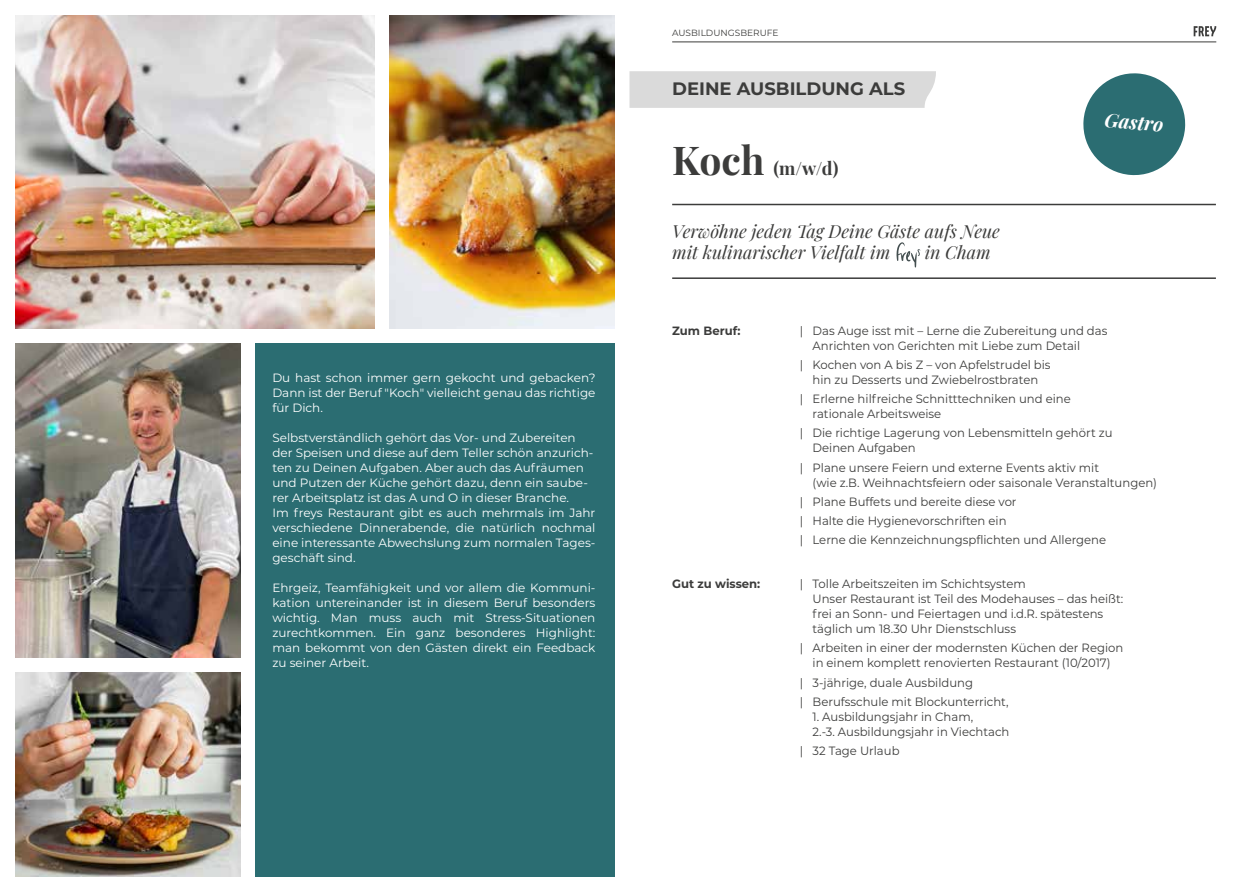
<style>
.page{position:relative;width:1259px;height:893px;background:#fff}
.page>*{position:absolute;margin:0;border:0;box-sizing:border-box;transform-origin:0 0}
.t1{font:italic 700 19.2px "Playfair Display";color:#fff}
.t2{font:italic 18px/21.6px "Playfair Display";color:#3c3c3b}
.t3{font:700 18px "Montserrat";color:#3c3c3b}
.t4{font:700 18px "Playfair Display";color:#3c3c3b}
.t5{font:12px/15px "Montserrat";color:#3c3c3b}
.t6{font:12px/15px "Montserrat";color:#fff;text-align:justify}
.t7{font:700 12px "Montserrat";color:#3c3c3b}
.t8{font:9px "Montserrat";color:#3c3c3b}
.s1{font-size:39px}
</style>
<div class="page">
<img style="left:15px;top:16px;width:359px;height:313px">
<hr style="left:672px;top:204px;width:544px;height:1px;background:#3c3c3b">
<hr style="left:672px;top:277px;width:544px;height:2px;background:#3c3c3b">
<hr style="left:672px;top:42px;width:544px;height:1px;background:#3c3c3b">
<div style="left:629px;top:71px;width:307px;height:37px;background:#dadada"></div>
<svg style="left:896px;top:242px;width:24px;height:25px"></svg>
<svg style="left:1083px;top:73px;width:103px;height:103px"></svg>
<svg style="left:1193px;top:26px;width:23px;height:10px"></svg>
<div style="left:255px;top:344px;width:359px;height:533px;background:#2b6d72"></div>
<img style="left:389px;top:16px;width:225px;height:313px">
<img style="left:15px;top:344px;width:225px;height:313px">
<img style="left:15px;top:672px;width:225px;height:205px">
<p class="t6" style="left:272px;top:369px;width:325px">Du hast schon immer gern gekocht und gebacken?<br>Dann ist der Beruf "Koch" vielleicht genau das richtige für Dich.</p>
<p class="t6" style="left:272px;top:429px;width:324px;text-align:left">Selbstverständlich gehört das Vor- und Zubereiten der Speisen und diese auf dem Teller schön anzurich&shy;ten zu Deinen Aufgaben. Aber auch das Aufräumen und Putzen der Küche gehört dazu, denn ein saube&shy;rer Arbeitsplatz ist das A und O in dieser Branche.<br>Im freys Restaurant gibt es auch mehrmals im Jahr verschiedene Dinnerabende, die natürlich nochmal eine interessante Abwechslung zum normalen Tages&shy;geschäft sind.</p>
<p class="t6" style="left:272px;top:579px;width:325px">Ehrgeiz, Teamfähigkeit und vor allem die Kommuni&shy;kation untereinander ist in diesem Beruf besonders wichtig. Man muss auch mit Stress-Situationen zurechtkommen. Ein ganz besonderes Highlight: man bekommt von den Gästen direkt ein Feedback zu seiner Arbeit.</p>
<p class="t8" style="left:672px;top:27px;width:108px">AUSBILDUNGSBERUFE</p>
<h2 class="t3" style="left:672px;top:76px;width:234px">DEINE AUSBILDUNG ALS</h2>
<h2 class="t4" style="left:672px;top:154px;width:168px"><span class="s1">Koch</span> (m/w/d)</h2>
<h2 class="t2" style="left:672px;top:219px;width:329px">Verwöhne jeden Tag Deine Gäste aufs Neue mit kulinarischer Vielfalt im</h2>
<h2 class="t2" style="left:924px;top:240px;width:68px">in Cham</h2>
<h1 class="t1" style="left:1105px;top:105px;width:60px;rotate:4deg">Gastro</h1>
<p class="t7" style="left:672px;top:322px;width:70px">Zum Beruf:</p>
<p class="t5" style="left:812px;top:323px;width:296px;text-indent:-13px">| Das Auge isst mit – Lerne die Zubereitung und das<br>Anrichten von Gerichten mit Liebe zum Detail</p>
<p class="t5" style="left:800px;top:357px;width:252px;text-align:center">| Kochen von A bis Z – von Apfelstrudel bis hin zu Desserts und Zwiebelrostbraten</p>
<p class="t5" style="left:812px;top:391px;width:260px;text-indent:-13px">| Erlerne hilfreiche Schnitttechniken und eine rationale Arbeitsweise</p>
<p class="t5" style="left:812px;top:425px;width:301px;text-indent:-13px">| Die richtige Lagerung von Lebensmitteln gehört zu<br>Deinen Aufgaben</p>
<p class="t5" style="left:812px;top:460px;width:346px;text-indent:-13px">| Plane unsere Feiern und externe Events aktiv mit<br>(wie z.B. Weihnachtsfeiern oder saisonale Veranstaltungen)</p>
<p class="t5" style="left:800px;top:492px;width:308px;line-height:19.2px">| Plane Buffets und bereite diese vor<br>| Halte die Hygienevorschriften ein<br>| Lerne die Kennzeichnungspflichten und Allergene</p>
<p class="t7" style="left:672px;top:575px;width:90px">Gut zu wissen:</p>
<p class="t5" style="left:812px;top:576px;width:312px;text-indent:-13px">| Tolle Arbeitszeiten im Schichtsystem<br>Unser Restaurant ist Teil des Modehauses – das heißt: frei an Sonn- und Feiertagen und i.d.R. spätestens täglich um 18.30 Uhr Dienstschluss</p>
<p class="t5" style="left:800px;top:640px;width:325px;text-align:center">| Arbeiten in einer der modernsten Küchen der Region in einem komplett renovierten Restaurant (10/2017)</p>
<p class="t5" style="left:800px;top:672px;width:210px;line-height:19.2px">| 3-jährige, duale Ausbildung<br>| Berufsschule mit Blockunterricht,</p>
<p class="t5" style="left:812px;top:709px;width:198px">1. Ausbildungsjahr in Cham,<br>2.-3. Ausbildungsjahr in Viechtach</p>
<p class="t5" style="left:800px;top:743px;width:101px">| 32 Tage Urlaub</p>
</div>
